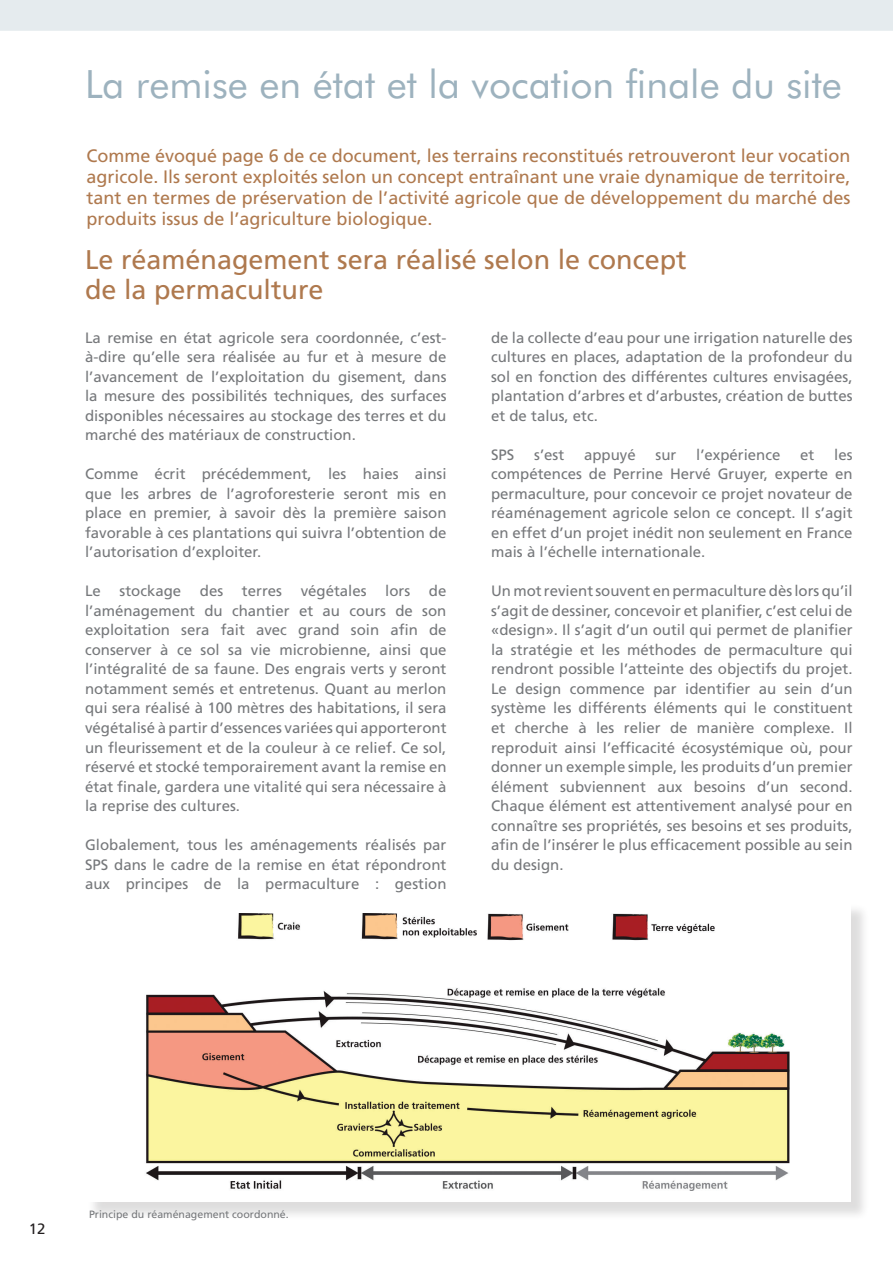
<style>
.page{position:relative;width:893px;height:1263px;background:#fff}
.page>*{position:absolute;margin:0;border:0;box-sizing:border-box;transform-origin:0 0}
.t1{font:39px "Futura BT";color:#9db2be}
.t2{font:27px "Frutiger LT Std";color:#af794e}
.t3{font:18px/21px "Frutiger LT Std";color:#af794e;text-align:justify}
.t4{font:15px/19.5px "Frutiger LT Std";color:#76787b;text-align:justify}
.t5{font:15px "Frutiger LT Std";color:#231f20}
.t6{font:10.65px "Frutiger LT Std";color:#76787b}
</style>
<div class="page">
<div style="left:87px;top:903px;width:782px;height:317px;background:#231f20;opacity:.15"></div>
<div style="left:85px;top:900px;width:765px;height:302px;background:#fff"></div>
<img style="left:146px;top:913px;width:644px;height:278px">
<p class="t1" style="left:85px;top:60px;width:758px">La remise en état et la vocation finale du site</p>
<p class="t3" style="left:86px;top:146px;width:765px">Comme évoqué page 6 de ce document, les terrains reconstitués retrouveront leur vocation agricole. Ils seront exploités selon un concept entraînant une vraie dynamique de territoire, tant en termes de préservation de l’activité agricole que de développement du marché des produits issus de l’agriculture biologique.</p>
<p class="t2" style="left:85px;top:244px;width:603px">Le réaménagement sera réalisé selon le concept</p>
<p class="t2" style="left:85px;top:274px;width:240px">de la permaculture</p>
<p class="t4" style="left:85px;top:328px;width:363px">La remise en état agricole sera coordonnée, c’est&shy;à-dire qu’elle sera réalisée au fur et à mesure de l’avancement de l’exploitation du gisement, dans la mesure des possibilités techniques, des surfaces disponibles nécessaires au stockage des terres et du marché des matériaux de construction.</p>
<p class="t4" style="left:85px;top:465px;width:363px">Comme écrit précédemment, les haies ainsi que les arbres de l’agroforesterie seront mis en place en premier, à savoir dès la première saison favorable à ces plantations qui suivra l’obtention de l’autorisation d’exploiter.</p>
<p class="t4" style="left:85px;top:582px;width:363px">Le stockage des terres végétales lors de l’aménagement du chantier et au cours de son exploitation sera fait avec grand soin afin de conserver à ce sol sa vie microbienne, ainsi que l’intégralité de sa faune. Des engrais verts y seront notamment semés et entretenus. Quant au merlon qui sera réalisé à 100 mètres des habitations, il sera végétalisé à partir d’essences variées qui apporteront un fleurissement et de la couleur à ce relief. Ce sol, réservé et stocké temporairement avant la remise en état finale, gardera une vitalité qui sera nécessaire à la reprise des cultures.</p>
<p class="t4" style="left:85px;top:835px;width:363px">Globalement, tous les aménagements réalisés par SPS dans le cadre de la remise en état répondront aux principes de la permaculture : gestion</p>
<p class="t4" style="left:491px;top:328px;width:363px">de la collecte d’eau pour une irrigation naturelle des cultures en places, adaptation de la profondeur du sol en fonction des différentes cultures envisagées, plantation d’arbres et d’arbustes, création de buttes et de talus, etc.</p>
<p class="t4" style="left:491px;top:445px;width:25px">SPS</p>
<p class="t4" style="left:534px;top:445px;width:32px">s’est</p>
<p class="t4" style="left:584px;top:445px;width:53px">appuyé</p>
<p class="t4" style="left:656px;top:445px;width:22px">sur</p>
<p class="t4" style="left:696px;top:445px;width:86px">l’expérience</p>
<p class="t4" style="left:800px;top:445px;width:16px">et</p>
<p class="t4" style="left:491px;top:445px;width:363px;text-indent:343px">les compétences de Perrine Hervé Gruyer, experte en permaculture, pour concevoir ce projet novateur de réaménagement agricole selon ce concept. Il s’agit en effet d’un projet inédit non seulement en France mais à l’échelle internationale.</p>
<p class="t4" style="left:491px;top:582px;width:363px">Un mot revient souvent en permaculture dès lors qu’il s’agit de dessiner, concevoir et planifier, c’est celui de «design». Il s’agit d’un outil qui permet de planifier la stratégie et les méthodes de permaculture qui rendront possible l’atteinte des objectifs du projet.<br>Le design commence par identifier au sein d’un système les différents éléments qui le constituent et cherche à les relier de manière complexe. Il reproduit ainsi l’efficacité écosystémique où, pour donner un exemple simple, les produits d’un premier élément subviennent aux besoins d’un second.<br>Chaque élément est attentivement analysé pour en connaître ses propriétés, ses besoins et ses produits, afin de l’insérer le plus efficacement possible au sein du design.</p>
<p class="t5" style="left:29px;top:1220px;width:18px">12</p>
<p class="t6" style="left:89px;top:1208px;width:201px">Principe du réaménagement coordonné.</p>
</div>
